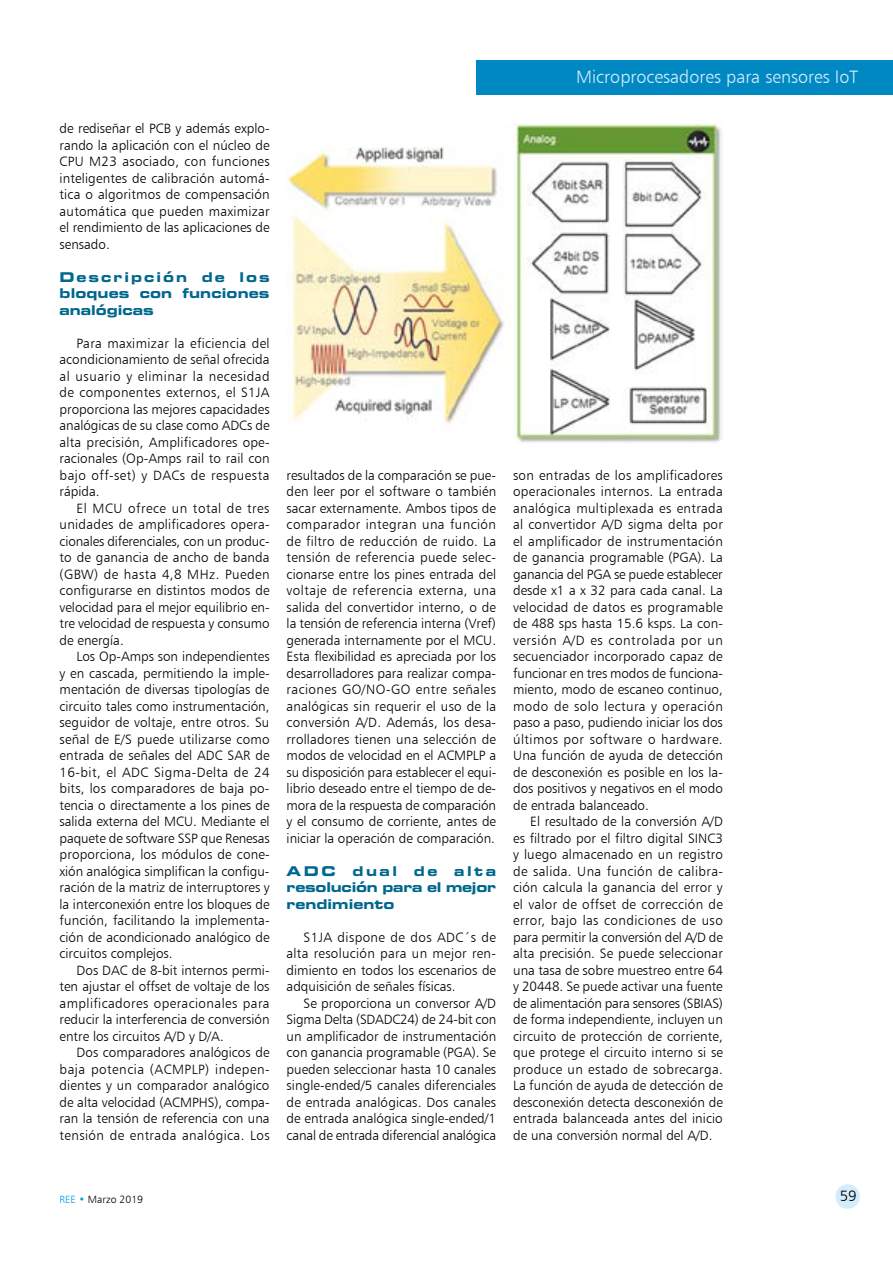
<style>
.page{position:relative;width:893px;height:1263px;background:#fff}
.page>*{position:absolute;margin:0;border:0;box-sizing:border-box;transform-origin:0 0}
.t1{font:18px "Humanist 777 BT Light B";color:#d4edfc}
.t2{font:15px "Humanist 777 BT Light B";color:#000}
.t3{font:13.5px/16.5px "Humanist 777 BT Light B";color:#000;text-align:justify}
.t4{font:13.5px/16.5px "Eurostile Bold Extended Two";letter-spacing:.005em;color:#00678d;text-align:justify}
.t5{font:10.5px "Humanist 777 BT Light B";color:#000}
.s1{color:#009fe3}
</style>
<div class="page">
<div style="left:476px;top:60px;width:417px;height:34px;background:#0088c2"></div>
<div style="left:835px;top:1184px;width:25px;height:25px;background:#d4edfc;border-radius:50%"></div>
<img style="left:287px;top:123px;width:436px;height:320px">
<p class="t3" style="left:60px;top:120px;width:212px">de rediseñar el PCB y además explo&shy;rando la aplicación con el núcleo de CPU M23 asociado, con funciones inteligentes de calibración automá&shy;tica o algoritmos de compensación automática que pueden maximizar el rendimiento de las aplicaciones de sensado.</p>
<p class="t4" style="left:60px;top:269px;width:212px">Descripción de los bloques con funciones analógicas</p>
<p class="t3" style="left:60px;top:335px;width:212px;text-indent:17px">Para maximizar la eficiencia del acondicionamiento de señal ofrecida al usuario y eliminar la necesidad de componentes externos, el S1JA proporciona las mejores capacidades analógicas de su clase como ADCs de alta precisión, Amplificadores ope&shy;racionales (Op-Amps rail to rail con bajo off-set) y DACs de respuesta rápida.</p>
<p class="t3" style="left:60px;top:500px;width:212px;text-indent:17px">El MCU ofrece un total de tres unidades de amplificadores opera&shy;cionales diferenciales, con un produc&shy;to de ganancia de ancho de banda (GBW) de hasta 4,8 MHz. Pueden configurarse en distintos modos de velocidad para el mejor equilibrio en&shy;tre velocidad de respuesta y consumo de energía.</p>
<p class="t3" style="left:60px;top:648px;width:212px;text-indent:17px">Los Op-Amps son independientes y en cascada, permitiendo la imple&shy;mentación de diversas tipologías de circuito tales como instrumentación, seguidor de voltaje, entre otros. Su señal de E/S puede utilizarse como entrada de señales del ADC SAR de 16-bit, el ADC Sigma-Delta de 24 bits, los comparadores de baja po&shy;tencia o directamente a los pines de salida externa del MCU. Mediante el paquete de software SSP que Renesas proporciona, los módulos de cone&shy;xión analógica simplifican la configu&shy;ración de la matriz de interruptores y la interconexión entre los bloques de función, facilitando la implementa&shy;ción de acondicionado analógico de circuitos complejos.</p>
<p class="t3" style="left:60px;top:962px;width:212px;text-indent:17px">Dos DAC de 8-bit internos permi&shy;ten ajustar el offset de voltaje de los amplificadores operacionales para reducir la interferencia de conversión entre los circuitos A/D y D/A.</p>
<p class="t3" style="left:60px;top:1044px;width:212px;text-indent:17px">Dos comparadores analógicos de baja potencia (ACMPLP) indepen&shy;dientes y un comparador analógico de alta velocidad (ACMPHS), compa&shy;ran la tensión de referencia con una tensión de entrada analógica. Los</p>
<p class="t3" style="left:287px;top:467px;width:211px">resultados de la comparación se pue&shy;den leer por el software o también sacar externamente. Ambos tipos de comparador integran una función de filtro de reducción de ruido. La tensión de referencia puede selec&shy;cionarse entre los pines entrada del voltaje de referencia externa, una salida del convertidor interno, o de la tensión de referencia interna (Vref) generada internamente por el MCU.<br>Esta flexibilidad es apreciada por los desarrolladores para realizar compa&shy;raciones GO/NO-GO entre señales analógicas sin requerir el uso de la conversión A/D. Además, los desa&shy;rrolladores tienen una selección de modos de velocidad en el ACMPLP a su disposición para establecer el equi&shy;librio deseado entre el tiempo de de&shy;mora de la respuesta de comparación y el consumo de corriente, antes de iniciar la operación de comparación.</p>
<p class="t4" style="left:287px;top:862px;width:211px">ADC dual de alta resolución para el mejor rendimiento</p>
<p class="t3" style="left:287px;top:928px;width:211px;text-indent:17px">S1JA dispone de dos ADC´s de alta resolución para un mejor ren&shy;dimiento en todos los escenarios de adquisición de señales físicas.</p>
<p class="t3" style="left:287px;top:994px;width:211px;text-indent:17px">Se proporciona un conversor A/D Sigma Delta (SDADC24) de 24-bit con un amplificador de instrumentación con ganancia programable (PGA). Se pueden seleccionar hasta 10 canales single-ended/5 canales diferenciales de entrada analógicas. Dos canales de entrada analógica single-ended/1 canal de entrada diferencial analógica</p>
<h1 class="t1" style="left:576px;top:65px;width:284px">Microprocesadores para sensores IoT</h1>
<p class="t3" style="left:513px;top:466px;width:211px">son entradas de los amplificadores operacionales internos. La entrada analógica multiplexada es entrada al convertidor A/D sigma delta por el amplificador de instrumentación de ganancia programable (PGA). La ganancia del PGA se puede establecer desde x1 a x 32 para cada canal. La velocidad de datos es programable de 488 sps hasta 15.6 ksps. La con&shy;versión A/D es controlada por un secuenciador incorporado capaz de funcionar en tres modos de funciona&shy;miento, modo de escaneo continuo, modo de solo lectura y operación paso a paso, pudiendo iniciar los dos últimos por software o hardware.<br>Una función de ayuda de detección de desconexión es posible en los la&shy;dos positivos y negativos en el modo de entrada balanceado.</p>
<p class="t3" style="left:513px;top:813px;width:211px;text-indent:17px">El resultado de la conversión A/D es filtrado por el filtro digital SINC3 y luego almacenado en un registro de salida. Una función de calibra&shy;ción calcula la ganancia del error y el valor de offset de corrección de error, bajo las condiciones de uso para permitir la conversión del A/D de alta precisión. Se puede seleccionar una tasa de sobre muestreo entre 64 y 20448. Se puede activar una fuente de alimentación para sensores (SBIAS) de forma independiente, incluyen un circuito de protección de corriente, que protege el circuito interno si se produce un estado de sobrecarga.<br>La función de ayuda de detección de desconexión detecta desconexión de entrada balanceada antes del inicio de una conversión normal del A/D.</p>
<p class="t5" style="left:60px;top:1193px;width:85px"><span class="s1">REE •</span> Marzo 2019</p>
<p class="t2" style="left:840px;top:1186px;width:18px">59</p>
</div>
